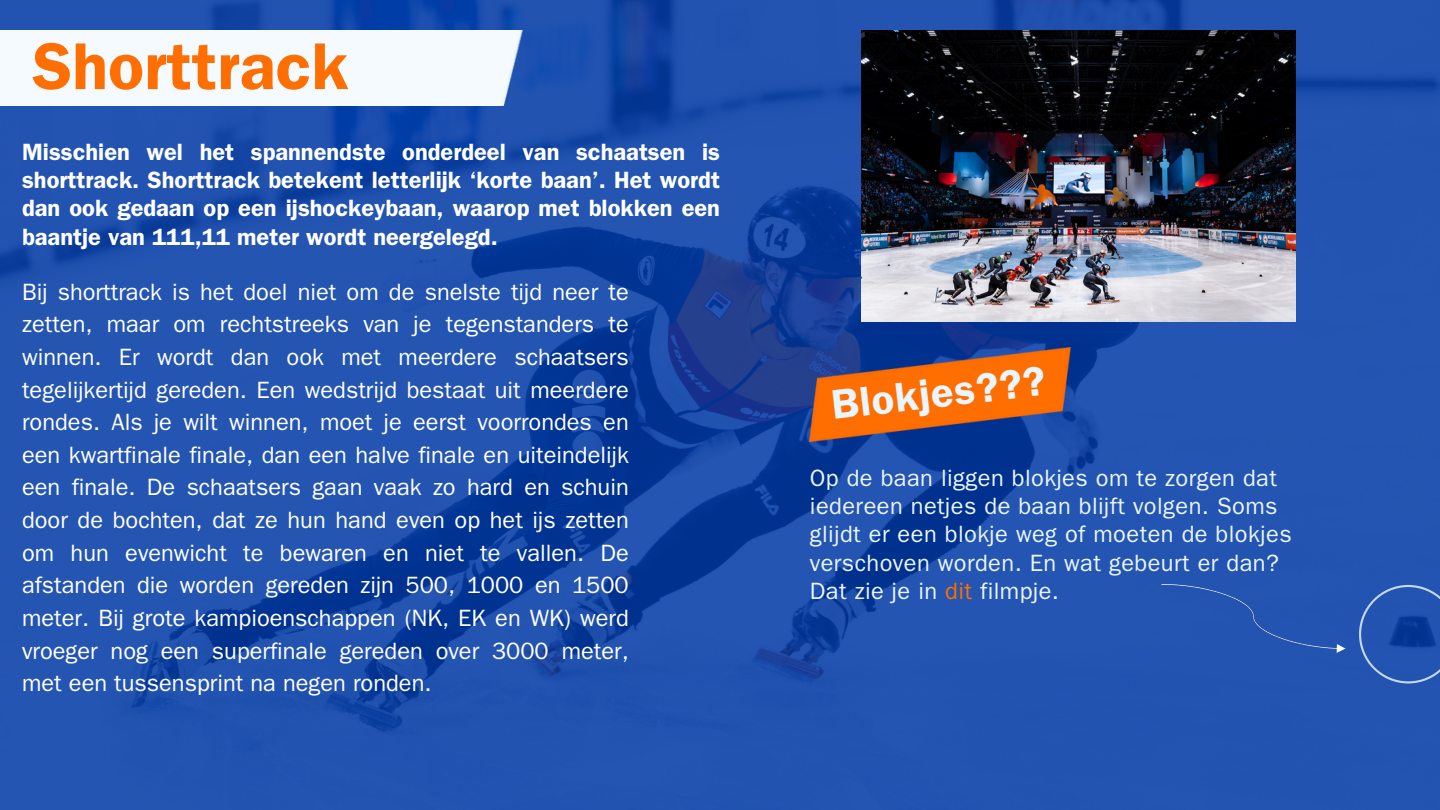
<style>
.page{position:relative;width:1440px;height:810px;background:#fff}
.page>*{position:absolute;margin:0;border:0;box-sizing:border-box;transform-origin:0 0}
.t1{font:600 66.45px "Franklin Gothic";color:#ff6e00}
.t2{font:600 41.7px "Franklin Gothic";color:#eaf6fe}
.t3{font:23.7px/32.7px "ITC Franklin Gothic Std";color:#fff;text-align:justify}
.t4{font:600 23.7px/28.2px "Franklin Gothic";color:#fff;text-align:justify}
.t5{font:23.7px/28.2px "ITC Franklin Gothic Std";letter-spacing:.02em;color:#eaf6fe}
.s1{color:#ff6e00}
</style>
<div class="page">
<img style="left:0;top:0;width:1440px;height:810px">
<div style="left:1161px;top:585px;width:185px;height:67px;background:#2354b1"></div>
<img style="left:861px;top:31px;width:434px;height:290px">
<img style="left:0;top:31px;width:671px;height:74px">
<img style="left:810px;top:347px;width:261px;height:95px">
<svg style="left:1359px;top:585px;width:81px;height:98px;background:#2756b0"></svg>
<h3 class="t1" style="left:32px;top:43px;width:318px">Shorttrack</h3>
<p class="t4" style="left:22px;top:140px;width:699px">Misschien wel het spannendste onderdeel van schaatsen is shorttrack. Shorttrack betekent letterlijk ‘korte baan’. Het wordt dan ook gedaan op een ijshockeybaan, waarop met blokken een baantje van 111,11 meter wordt neergelegd.</p>
<p class="t3" style="left:22px;top:279px;width:608px">Bij shorttrack is het doel niet om de snelste tijd neer te zetten, maar om rechtstreeks van je tegenstanders te winnen. Er wordt dan ook met meerdere schaatsers tegelijkertijd gereden. Een wedstrijd bestaat uit meerdere rondes. Als je wilt winnen, moet je eerst voorrondes en een kwartfinale finale, dan een halve finale en uiteindelijk een finale. De schaatsers gaan vaak zo hard en schuin door de bochten, dat ze hun hand even op het ijs zetten om hun evenwicht te bewaren en niet te vallen. De afstanden die worden gereden zijn 500, 1000 en 1500 meter. Bij grote kampioenschappen (NK, EK en WK) werd vroeger nog een superfinale gereden over 3000 meter, met een tussensprint na negen ronden.</p>
<p class="t2" style="left:830px;top:392px;width:217px;rotate:-7deg">Blokjes???</p>
<h1 class="t5" style="left:810px;top:468px;width:483px">Op de baan liggen blokjes om te zorgen dat iedereen netjes de baan blijft volgen. Soms glijdt er een blokje weg of moeten de blokjes verschoven worden. En wat gebeurt er dan?<br>Dat zie je in <span class="s1">dit</span> filmpje.</h1>
</div>
